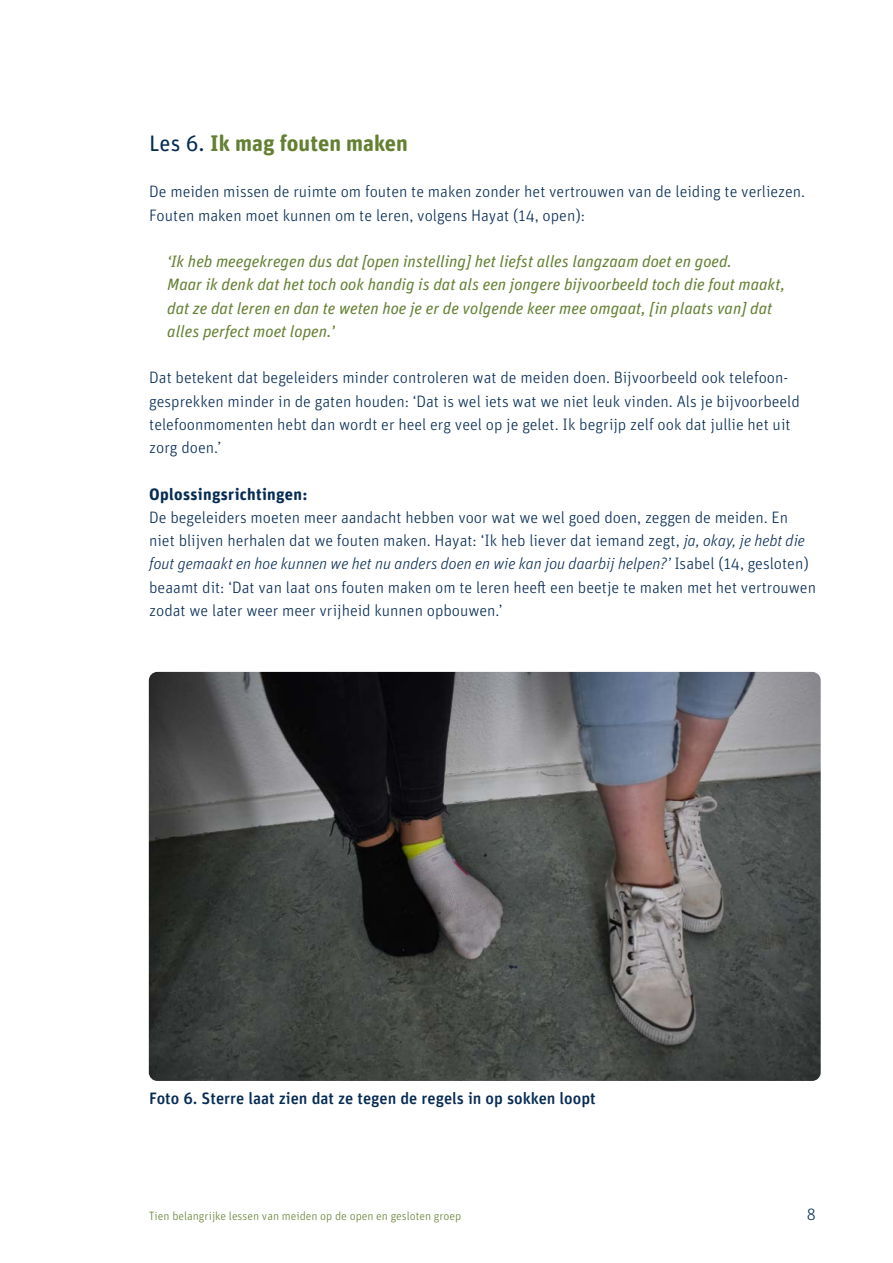
<style>
.page{position:relative;width:893px;height:1263px;background:#fff}
.page>*{position:absolute;margin:0;border:0;box-sizing:border-box;transform-origin:0 0}
.Heading_2{font:700 22.5px "Unit Rounded Pro";color:#648033}
.plattetekst_online{font:300 16.5px/23.2px "Unit Rounded Pro";color:#072c54}
.t1{font:italic 16.5px/23.2px "Unit Rounded Pro";color:#648033}
.plattetekst_online-2{font:500 16.5px "Unit Rounded Pro";color:#072c54}
.Tussenkop_blauw_vet{font:700 16.5px "Unit Rounded Pro";letter-spacing:.02em;color:#072c54}
.t2{font:300 12px "Unit Rounded Pro";color:#648033}
.s1{font-weight:400;color:#072c54}
.s2{font-style:italic}
</style>
<div class="page">
<img style="left:149px;top:672px;width:672px;height:409px">
<h2 class="Heading_2" style="left:149px;top:127px;width:260px"><span class="s1">Les 6.</span> Ik mag fouten maken</h2>
<p class="plattetekst_online" style="left:149px;top:180px;width:658px">De meiden missen de ruimte om fouten te maken zonder het vertrouwen van de leiding te verliezen.<br>Fouten maken moet kunnen om te leren, volgens Hayat (14, open):</p>
<p class="t1" style="left:167px;top:249px;width:619px">‘Ik heb meegekregen dus dat [open instelling] het liefst alles langzaam doet en goed.<br>Maar ik denk dat het toch ook handig is dat als een jongere bijvoorbeeld toch die fout maakt, dat ze dat leren en dan te weten hoe je er de volgende keer mee omgaat, [in plaats van] dat alles perfect moet lopen.’</p>
<p class="plattetekst_online" style="left:149px;top:366px;width:652px">Dat betekent dat begeleiders minder controleren wat de meiden doen. Bijvoorbeeld ook telefoon&shy;gesprekken minder in de gaten houden: ‘Dat is wel iets wat we niet leuk vinden. Als je bijvoorbeeld telefoonmomenten hebt dan wordt er heel erg veel op je gelet. Ik begrijp zelf ook dat jullie het uit zorg doen.’</p>
<p class="Tussenkop_blauw_vet" style="left:149px;top:482px;width:160px">Oplossingsrichtingen:</p>
<p class="plattetekst_online" style="left:149px;top:505px;width:668px">De begeleiders moeten meer aandacht hebben voor wat we wel goed doen, zeggen de meiden. En niet blijven herhalen dat we fouten maken. Hayat: ‘Ik heb liever dat iemand zegt, <span class="s2">ja, okay, je hebt die fout gemaakt en hoe kunnen we het nu anders doen en wie kan jou daarbij helpen?’</span> Isabel (14, gesloten) beaamt dit: ‘Dat van laat ons fouten maken om te leren heeft een beetje te maken met het vertrouwen zodat we later weer meer vrijheid kunnen opbouwen.’</p>
<p class="plattetekst_online-2" style="left:149px;top:1087px;width:448px">Foto 6. Sterre laat zien dat ze tegen de regels in op sokken loopt</p>
<p class="t2" style="left:149px;top:1209px;width:314px">Tien belangrijke lessen van meiden op de open en gesloten groep</p>
<p class="plattetekst_online" style="left:807px;top:1203px;width:11px">8</p>
</div>
